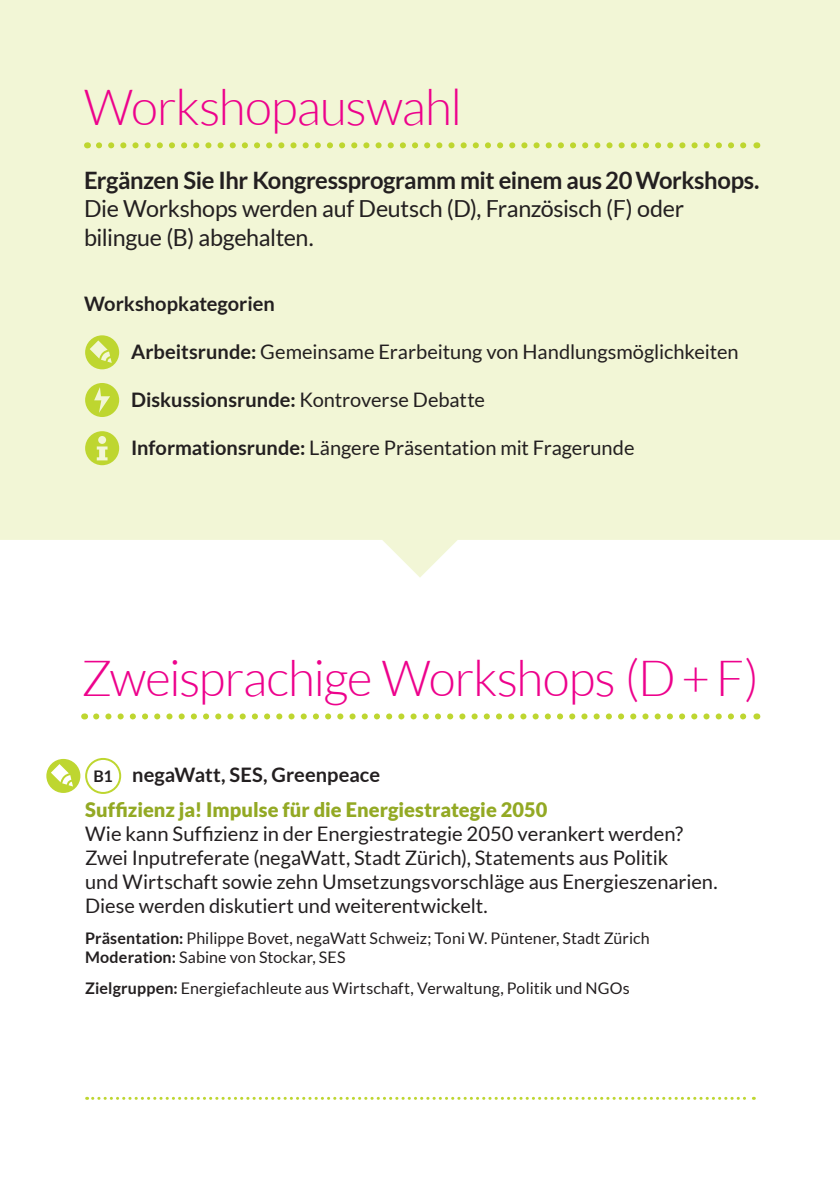
<style>
.page{position:relative;width:840px;height:1191px;background:#fff}
.page>*{position:absolute;margin:0;border:0;box-sizing:border-box;transform-origin:0 0}
.t1{font:300 50px "Lato";letter-spacing:-.02em;color:#ed028c}
.t2{font:700 24px "Lato";letter-spacing:-.015em;color:#231f20}
.t3{font:23.6px/28.8px "Lato";letter-spacing:-.015em;color:#231f20}
.t4{font:20px/24px "Lato";letter-spacing:-.005em;color:#231f20}
.t5{font:900 20px/35.4px "Lato";color:#93a924}
.t6{font:700 20px "Lato";color:#231f20}
.t7{font:16px/19.2px "Lato";letter-spacing:.005em;color:#231f20}
.s1{font-weight:700}
.s2{font-weight:700;font-size:16px;color:#231f20}
.s3{font-weight:700;color:#231f20}
</style>
<div class="page">
<div style="left:0;top:0;width:839px;height:577px;background:#f2f6d6"></div>
<svg style="left:99px;top:142px;width:651px;height:6px;background:#dee997"></svg>
<svg style="left:87px;top:1096px;width:667px;height:3px"></svg>
<svg style="left:85px;top:335px;width:34px;height:34px"></svg>
<svg style="left:85px;top:383px;width:34px;height:34px"></svg>
<svg style="left:85px;top:431px;width:34px;height:34px"></svg>
<svg style="left:96px;top:713px;width:651px;height:6px"></svg>
<div style="left:85px;top:758px;width:36px;height:36px;border:2px solid #bed630;border-radius:50%"></div>
<svg style="left:46px;top:759px;width:34px;height:34px"></svg>
<h1 class="t1" style="left:84px;top:81px;width:379px">Workshopauswahl</h1>
<p class="t2" style="left:84px;top:166px;width:676px">Ergänzen Sie Ihr Kongressprogramm mit einem aus 20 Workshops.</p>
<p class="t3" style="left:84px;top:194px;width:601px">Die Workshops werden auf Deutsch (D), Französisch (F) oder bilingue (B) abgehalten.</p>
<p class="t6" style="left:84px;top:292px;width:192px">Workshopkategorien</p>
<p class="t4" style="left:131px;top:339px;width:608px"><span class="s1">Arbeitsrunde:</span> Gemeinsame Erarbeitung von Handlungsmöglichkeiten</p>
<p class="t4" style="left:131px;top:387px;width:355px"><span class="s1">Diskussionsrunde:</span> Kontroverse Debatte</p>
<p class="t4" style="left:131px;top:435px;width:504px"><span class="s1">Informationsrunde:</span> Längere Präsentation mit Fragerunde</p>
<h1 class="t1" style="left:81px;top:651px;width:679px">Zweisprachige Workshops (D+F)</h1>
<p class="t5" style="left:85px;top:756px;width:463px;text-indent:8px"><span class="s2">B1</span> <span class="s3">negaWatt, SES, Greenpeace<br></span>Suffizienz ja! Impulse für die Energiestrategie 2050</p>
<p class="t4" style="left:85px;top:822px;width:633px">Wie kann Suffizienz in der Energiestrategie 2050 verankert werden?<br>Zwei Inputreferate (negaWatt, Stadt Zürich), Statements aus Politik<br>und Wirtschaft sowie zehn Umsetzungsvorschläge aus Energieszenarien.<br>Diese werden diskutiert und weiterentwickelt.</p>
<p class="t7" style="left:85px;top:928px;width:565px"><span class="s1">Präsentation:</span> Philippe Bovet, negaWatt Schweiz; Toni W. Püntener, Stadt Zürich<br><span class="s1">Moderation:</span> Sabine von Stockar, SES</p>
<p class="t7" style="left:85px;top:978px;width:546px"><span class="s1">Zielgruppen:</span> Energiefachleute aus Wirtschaft, Verwaltung, Politik und NGOs</p>
</div>
